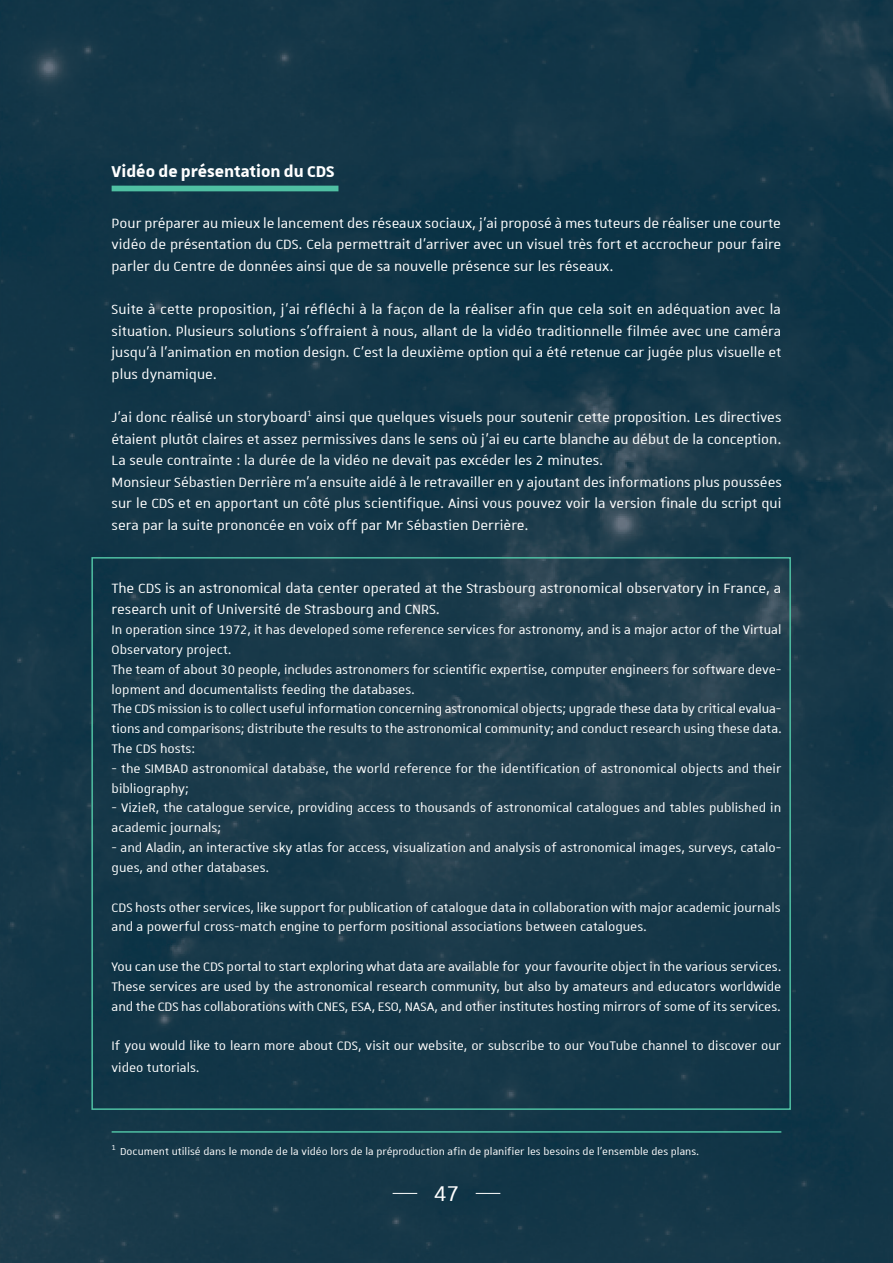
<style>
.page{position:relative;width:893px;height:1263px;background:#fff}
.page>*{position:absolute;margin:0;border:0;box-sizing:border-box;transform-origin:0 0}
.t1{font:28.5px "Unistra A";color:#fff}
.t2{font:700 21px "Unistra A";color:#fff}
.t3{font:18px/21.6px "Unistra A";color:#fff;text-align:justify}
.t4{font:16.5px/19.8px "Unistra A";color:#fff}
.t5{font:13.5px "Unistra A";color:#fff}
</style>
<div class="page">
<div style="left:0;top:0;width:528px;height:522px;background:#123547"></div>
<img style="left:528px;top:0;width:365px;height:1262px">
<img style="left:0;top:522px;width:529px;height:740px">
<div style="left:112px;top:186px;width:226px;height:5px;background:#4fc0a3"></div>
<svg style="left:393px;top:1193px;width:24px;height:1px"></svg>
<svg style="left:476px;top:1193px;width:24px;height:1px"></svg>
<hr style="left:112px;top:1131px;width:669px;height:2px;background:#4fc0a3">
<p class="t2" style="left:112px;top:160px;width:224px">Vidéo de présentation du CDS</p>
<p class="t3" style="left:112px;top:211px;width:671px">Pour préparer au mieux le lancement des réseaux sociaux, j’ai proposé à mes tuteurs de réaliser une courte vidéo de présentation du CDS. Cela permettrait d’arriver avec un visuel très fort et accrocheur pour faire parler du Centre de données ainsi que de sa nouvelle présence sur les réseaux.</p>
<p class="t3" style="left:112px;top:298px;width:671px">Suite à cette proposition, j’ai réfléchi à la façon de la réaliser afin que cela soit en adéquation avec la situation. Plusieurs solutions s’offraient à nous, allant de la vidéo traditionnelle filmée avec une caméra jusqu’à l’animation en motion design. C’est la deuxième option qui a été retenue car jugée plus visuelle et plus dynamique.</p>
<p class="t3" style="left:112px;top:406px;width:672px;text-align:left">J’ai donc réalisé un storyboard<sup>1</sup> ainsi que quelques visuels pour soutenir cette proposition. Les directives étaient plutôt claires et assez permissives dans le sens où j’ai eu carte blanche au début de la conception.<br>La seule contrainte : la durée de la vidéo ne devait pas excéder les 2 minutes.<br>Monsieur Sébastien Derrière m’a ensuite aidé à le retravailler en y ajoutant des informations plus poussées sur le CDS et en apportant un côté plus scientifique. Ainsi vous pouvez voir la version finale du script qui sera par la suite prononcée en voix off par Mr Sébastien Derrière.</p>
<p class="t3" style="left:112px;top:577px;width:671px">The CDS is an astronomical data center operated at the Strasbourg astronomical observatory in France, a research unit of Université de Strasbourg and CNRS.</p>
<p class="t4" style="left:112px;top:619px;width:672px">In operation since 1972, it has developed some reference services for astronomy, and is a major actor of the Virtual Observatory project.<br>The team of about 30 people, includes astronomers for scientific expertise, computer engineers for software deve&shy;lopment and documentalists feeding the databases.<br>The CDS mission is to collect useful information concerning astronomical objects; upgrade these data by critical evalua&shy;tions and comparisons; distribute the results to the astronomical community; and conduct research using these data.<br>The CDS hosts:</p>
<p class="t4" style="left:112px;top:758px;width:671px">- the SIMBAD astronomical database, the world reference for the identification of astronomical objects and their bibliography;</p>
<p class="t4" style="left:112px;top:798px;width:671px">- VizieR, the catalogue service, providing access to thousands of astronomical catalogues and tables published in academic journals;</p>
<p class="t4" style="left:112px;top:837px;width:671px">- and Aladin, an interactive sky atlas for access, visualization and analysis of astronomical images, surveys, catalo&shy;gues, and other databases.</p>
<p class="t4" style="left:112px;top:897px;width:670px">CDS hosts other services, like support for publication of catalogue data in collaboration with major academic journals and a powerful cross-match engine to perform positional associations between catalogues.</p>
<p class="t4" style="left:112px;top:956px;width:671px;text-align:justify">You can use the CDS portal to start exploring what data are available for your favourite object in the various services.<br>These services are used by the astronomical research community, but also by amateurs and educators worldwide and the CDS has collaborations with CNES, ESA, ESO, NASA, and other institutes hosting mirrors of some of its services.</p>
<p class="t4" style="left:112px;top:1034px;width:671px;line-height:21.6px">If you would like to learn more about CDS, visit our website, or subscribe to our YouTube channel to discover our video tutorials.</p>
<p class="t5" style="left:112px;top:1144px;width:589px"><sup>1</sup> Document utilisé dans le monde de la vidéo lors de la préproduction afin de planifier les besoins de l’ensemble des plans.</p>
<h1 class="t1" style="left:434px;top:1179px;width:27px">47</h1>
</div>
